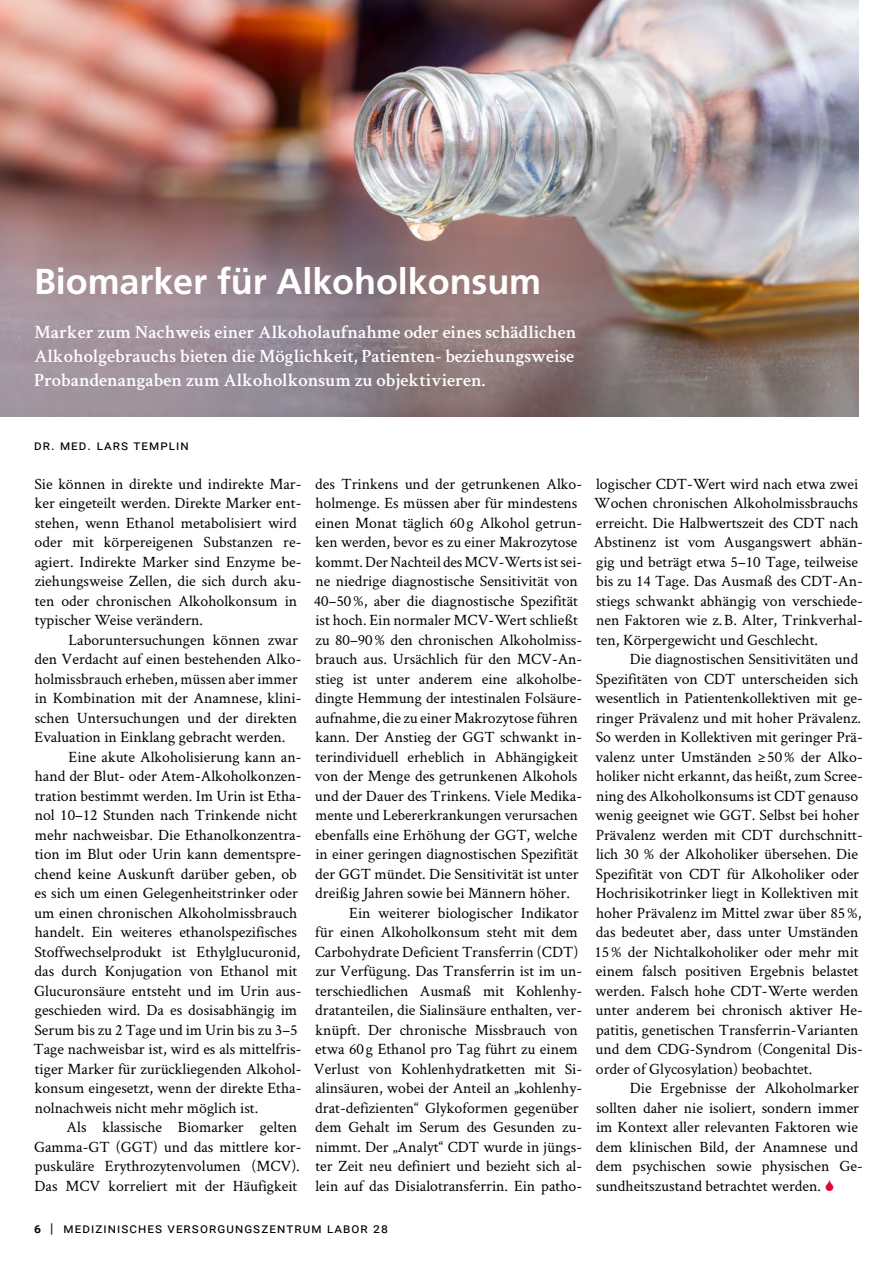
<style>
.page{position:relative;width:893px;height:1263px;background:#fff}
.page>*{position:absolute;margin:0;border:0;box-sizing:border-box;transform-origin:0 0}
.t1{font:700 36px "Frutiger";letter-spacing:-.005em;color:#fff}
.t2{font:600 18.75px/24.3px "Crimson Text";color:#fff;text-align:justify}
.t3{font:15.75px/19.5px "Crimson Text";color:#000}
.t4{font:13.5px "Roboto";letter-spacing:.08em;color:#000}
.s1{font-weight:500}
</style>
<div class="page">
<img style="left:0;top:0;width:859px;height:416px">
<h1 class="t1" style="left:34px;top:260px;width:509px">Biomarker für Alkoholkonsum</h1>
<p class="t2" style="left:34px;top:318px;width:544px">Marker zum Nachweis einer Alkoholaufnahme oder eines schädlichen Alkoholgebrauchs bieten die Möglichkeit, Patienten- beziehungsweise Probandenangaben zum Alkoholkonsum zu objektivieren.</p>
<p class="t4" style="left:34px;top:435px;width:156px">Dr. med. Lars Templin</p>
<p class="t3" style="left:34px;top:473px;width:269px">Sie können in direkte und indirekte Mar&shy;ker eingeteilt werden. Direkte Marker ent&shy;stehen, wenn Ethanol metabolisiert wird oder mit körpereigenen Substanzen re&shy;agiert. Indirekte Marker sind Enzyme be&shy;ziehungsweise Zellen, die sich durch aku&shy;ten oder chronischen Alkoholkonsum in typischer Weise verändern.</p>
<p class="t3" style="left:35px;top:629px;width:268px;text-indent:34px">Laboruntersuchungen können zwar den Verdacht auf einen bestehenden Alko&shy;holmissbrauch erheben, müssen aber immer in Kombination mit der Anamnese, klini&shy;schen Untersuchungen und der direkten Evaluation in Einklang gebracht werden.</p>
<p class="t3" style="left:33px;top:746px;width:270px;text-indent:35px">Eine akute Alkoholisierung kann an&shy;hand der Blut- oder Atem-Alkoholkonzen&shy;tration bestimmt werden. Im Urin ist Etha&shy;nol 10–12 Stunden nach Trinkende nicht mehr nachweisbar. Die Ethanolkonzentra&shy;tion im Blut oder Urin kann dementspre&shy;chend keine Auskunft darüber geben, ob es sich um einen Gelegenheitstrinker oder um einen chronischen Alkoholmissbrauch handelt. Ein weiteres ethanolspezifisches Stoffwechselprodukt ist Ethylglucuronid, das durch Konjugation von Ethanol mit Glucuronsäure entsteht und im Urin aus&shy;geschieden wird. Da es dosisabhängig im Serum bis zu 2 Tage und im Urin bis zu 3–5<br>Tage nachweisbar ist, wird es als mittelfris&shy;tiger Marker für zurückliegenden Alkohol&shy;konsum eingesetzt, wenn der direkte Etha&shy;nolnachweis nicht mehr möglich ist.</p>
<p class="t3" style="left:34px;top:1117px;width:269px;text-indent:33px">Als klassische Biomarker gelten Gamma-GT (GGT) und das mittlere kor&shy;puskuläre Erythrozytenvolumen (MCV).<br>Das MCV korreliert mit der Häufigkeit</p>
<p class="t3" style="left:315px;top:473px;width:268px">des Trinkens und der getrunkenen Alko-</p>
<p class="t3" style="left:315px;top:493px;width:264px">holmenge. Es müssen aber für mindestens</p>
<p class="t3" style="left:315px;top:512px;width:268px">einen Monat täglich 60 g Alkohol getrun-</p>
<p class="t3" style="left:315px;top:532px;width:263px">ken werden, bevor es zu einer Makrozytose</p>
<p class="t3" style="left:315px;top:551px;width:268px">kommt. Der Nachteil des MCV-Werts ist sei-</p>
<p class="t3" style="left:315px;top:571px;width:264px">ne niedrige diagnostische Sensitivität von</p>
<p class="t3" style="left:314px;top:590px;width:266px">40–50%, aber die diagnostische Spezifität</p>
<p class="t3" style="left:315px;top:610px;width:264px">ist hoch. Ein normaler MCV-Wert schließt</p>
<p class="t3" style="left:315px;top:629px;width:268px">zu 80–90% den chronischen Alkoholmiss-</p>
<p class="t3" style="left:315px;top:649px;width:268px">brauch aus. Ursächlich für den MCV-An-</p>
<p class="t3" style="left:315px;top:668px;width:268px">stieg ist unter anderem eine alkoholbe-</p>
<p class="t3" style="left:315px;top:688px;width:268px">dingte Hemmung der intestinalen Folsäure-</p>
<p class="t3" style="left:315px;top:707px;width:264px">aufnahme, die zu einer Makrozytose führen</p>
<p class="t3" style="left:315px;top:727px;width:268px">kann. Der Anstieg der GGT schwankt in-</p>
<p class="t3" style="left:315px;top:746px;width:264px">terindividuell erheblich in Abhängigkeit</p>
<p class="t3" style="left:315px;top:766px;width:264px">von der Menge des getrunkenen Alkohols</p>
<p class="t3" style="left:315px;top:785px;width:269px">und der Dauer des Trinkens. Viele Medika-</p>
<p class="t3" style="left:315px;top:805px;width:264px">mente und Lebererkrankungen verursachen</p>
<p class="t3" style="left:315px;top:824px;width:264px">ebenfalls eine Erhöhung der GGT, welche</p>
<p class="t3" style="left:315px;top:844px;width:264px">in einer geringen diagnostischen Spezifität</p>
<p class="t3" style="left:315px;top:863px;width:265px">der GGT mündet. Die Sensitivität ist unter</p>
<p class="t3" style="left:315px;top:883px;width:256px">dreißig Jahren sowie bei Männern höher.</p>
<p class="t3" style="left:349px;top:902px;width:231px">Ein weiterer biologischer Indikator</p>
<p class="t3" style="left:315px;top:922px;width:264px">für einen Alkoholkonsum steht mit dem</p>
<p class="t3" style="left:315px;top:941px;width:265px">Carbohydrate Deficient Transferrin (CDT)</p>
<p class="t3" style="left:315px;top:961px;width:268px">zur Verfügung. Das Transferrin ist im un-</p>
<p class="t3" style="left:315px;top:980px;width:268px">terschiedlichen Ausmaß mit Kohlenhy-</p>
<p class="t3" style="left:315px;top:1000px;width:268px">dratanteilen, die Sialinsäure enthalten, ver-</p>
<p class="t3" style="left:315px;top:1019px;width:264px">knüpft. Der chronische Missbrauch von</p>
<p class="t3" style="left:315px;top:1039px;width:264px">etwa 60 g Ethanol pro Tag führt zu einem</p>
<p class="t3" style="left:314px;top:1058px;width:270px">Verlust von Kohlenhydratketten mit Si-</p>
<p class="t3" style="left:315px;top:1078px;width:268px">alinsäuren, wobei der Anteil an „kohlenhy-</p>
<p class="t3" style="left:315px;top:1097px;width:265px">drat-defizienten“ Glykoformen gegenüber</p>
<p class="t3" style="left:315px;top:1117px;width:268px">dem Gehalt im Serum des Gesunden zu-</p>
<p class="t3" style="left:315px;top:1136px;width:268px">nimmt. Der „Analyt“ CDT wurde in jüngs-</p>
<p class="t3" style="left:315px;top:1156px;width:268px">ter Zeit neu definiert und bezieht sich al-</p>
<p class="t3" style="left:315px;top:1175px;width:268px">lein auf das Disialotransferrin. Ein patho-</p>
<p class="t4" style="left:34px;top:1219px;width:356px"><span class="s1">6</span> | medizinisches versorgungszentrum labor 28</p>
<p class="t3" style="left:594px;top:473px;width:270px">logischer CDT-Wert wird nach etwa zwei Wochen chronischen Alkoholmissbrauchs erreicht. Die Halbwertszeit des CDT nach Abstinenz ist vom Ausgangswert abhän&shy;gig und beträgt etwa 5–10 Tage, teilweise bis zu 14 Tage. Das Ausmaß des CDT-An&shy;stiegs schwankt abhängig von verschiede&shy;nen Faktoren wie z.B. Alter, Trinkverhal&shy;ten, Körpergewicht und Geschlecht.</p>
<p class="t3" style="left:594px;top:649px;width:270px;text-indent:35px">Die diagnostischen Sensitivitäten und Spezifitäten von CDT unterscheiden sich wesentlich in Patientenkollektiven mit ge&shy;ringer Prävalenz und mit hoher Prävalenz.<br>So werden in Kollektiven mit geringer Prä&shy;valenz unter Umständen ≥ 50% der Alko&shy;holiker nicht erkannt, das heißt, zum Scree&shy;ning des Alkoholkonsums ist CDT genauso wenig geeignet wie GGT. Selbst bei hoher Prävalenz werden mit CDT durchschnitt&shy;lich 30 % der Alkoholiker übersehen. Die Spezifität von CDT für Alkoholiker oder Hochrisikotrinker liegt in Kollektiven mit hoher Prävalenz im Mittel zwar über 85%, das bedeutet aber, dass unter Umständen 15% der Nichtalkoholiker oder mehr mit einem falsch positiven Ergebnis belastet werden. Falsch hohe CDT-Werte werden unter anderem bei chronisch aktiver He&shy;patitis, genetischen Transferrin-Varianten und dem CDG-Syndrom (Congenital Dis&shy;order of Glycosylation) beobachtet.</p>
<p class="t3" style="left:596px;top:1078px;width:268px;text-indent:34px">Die Ergebnisse der Alkoholmarker sollten daher nie isoliert, sondern immer im Kontext aller relevanten Faktoren wie dem klinischen Bild, der Anamnese und dem psychischen sowie physischen Ge&shy;sundheitszustand betrachtet werden.</p>
</div>
